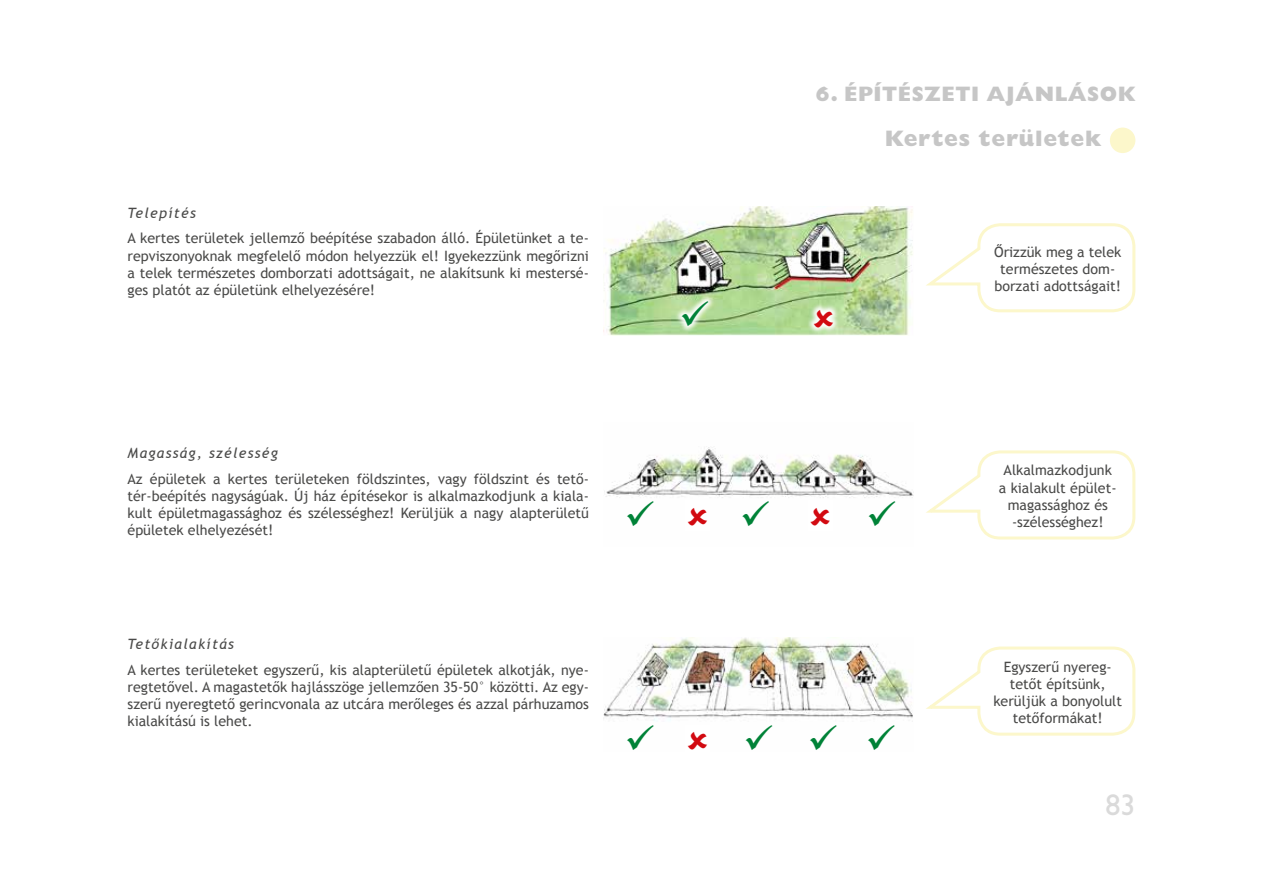
<style>
.page{position:relative;width:1263px;height:893px;background:#fff}
.page>*{position:absolute;margin:0;border:0;box-sizing:border-box;transform-origin:0 0}
.t1{font:39px "Wingdings";color:#008237}
.t2{font:30px "H Gill Sans A";color:#dadada}
.t3{font:22.5px "H Gill Sans Extra Bold A";letter-spacing:.03em;color:#c6c6c6}
.t4{font:21px "H Gill Sans Extra Bold A";letter-spacing:.03em;color:#c6c6c6}
.t5{font:14.25px/17.1px "Trebuchet MS";color:#4a4a49;text-align:justify}
.t6{font:italic 14.25px "Trebuchet MS";letter-spacing:.09em;color:#4a4a49}
</style>
<div class="page">
<div style="left:1110px;top:128px;width:25px;height:25px;background:#fcf7cb;border-radius:50%"></div>
<img style="left:604px;top:447px;width:309px;height:51px">
<img style="left:604px;top:637px;width:309px;height:85px">
<img style="left:604px;top:207px;width:309px;height:129px">
<svg style="left:806px;top:302px;width:34px;height:33px"></svg>
<svg style="left:674px;top:294px;width:42px;height:40px"></svg>
<svg style="left:926px;top:223px;width:210px;height:90px"></svg>
<svg style="left:926px;top:450px;width:210px;height:90px"></svg>
<svg style="left:926px;top:646px;width:210px;height:90px"></svg>
<svg style="left:814px;top:309px;width:19px;height:18px"></svg>
<svg style="left:682px;top:301px;width:26px;height:25px"></svg>
<p class="t6" style="left:128px;top:204px;width:70px">Telepítés</p>
<p class="t5" style="left:128px;top:230px;width:463px">A kertes területek jellemző beépítése szabadon álló. Épületünket a te&shy;repviszonyoknak megfelelő módon helyezzük el! Igyekezzünk megőrizni a telek természetes domborzati adottságait, ne alakítsunk ki mestersé&shy;ges platót az épületünk elhelyezésére!</p>
<h3 class="t4" style="left:816px;top:81px;width:321px">6. ÉPÍTÉSZETI AJÁNLÁSOK</h3>
<h3 class="t3" style="left:885px;top:125px;width:218px">Kertes területek</h3>
<p class="t5" style="left:994px;top:243px;width:129px;text-align:center">Őrizzük meg a telek természetes dom&shy;borzati adottságait!</p>
<p class="t6" style="left:128px;top:445px;width:152px">Magasság, szélesség</p>
<p class="t5" style="left:128px;top:471px;width:463px">Az épületek a kertes területeken földszintes, vagy földszint és tető&shy;tér-beépítés nagyságúak. Új ház építésekor is alkalmazkodjunk a kiala&shy;kult épületmagassághoz és szélességhez! Kerüljük a nagy alapterületű épületek elhelyezését!</p>
<p class="t6" style="left:128px;top:636px;width:108px">Tetőkialakítás</p>
<p class="t5" style="left:128px;top:661px;width:463px">A kertes területeket egyszerű, kis alapterületű épületek alkotják, nye&shy;regtetővel. A magastetők hajlásszöge jellemzően 35-50° közötti. Az egy&shy;szerű nyeregtető gerincvonala az utcára merőleges és azzal párhuzamos kialakítású is lehet.</p>
<h1 class="t1" style="left:624px;top:720px;width:273px">✓ ✓✓✓</h1>
<p class="t5" style="left:999px;top:462px;width:119px;text-align:center">Alkalmazkodjunk a kialakult épület&shy;magassághoz és -szélességhez!</p>
<p class="t5" style="left:993px;top:658px;width:130px;text-align:center">Egyszerű nyereg&shy;tetőt építsünk, kerüljük a bonyolult tetőformákat!</p>
<h2 class="t2" style="left:1105px;top:788px;width:31px">83</h2>
</div>
